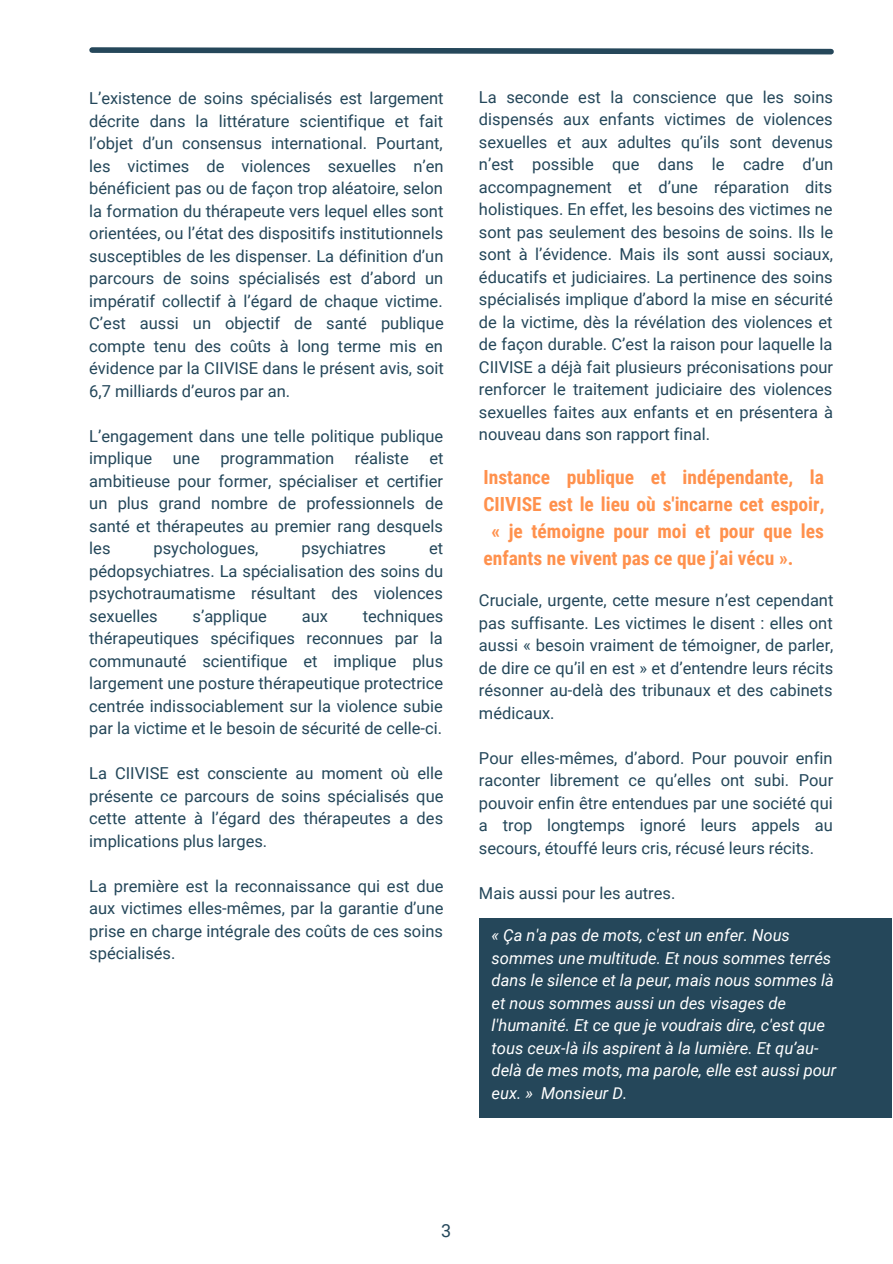
<style>
.page{position:relative;width:893px;height:1264px;background:#fff}
.page>*{position:absolute;margin:0;border:0;box-sizing:border-box;transform-origin:0 0}
.t1{font:700 19.5px "Roboto Condensed";color:#ff914d}
.t2{font:18px "Roboto";color:#24475a}
.t3{font:16.5px/22.5px "Roboto";color:#24475a;text-align:justify}
.t4{font:italic 16.5px/22.5px "Roboto";color:#fff}
</style>
<div class="page">
<svg style="left:89px;top:47px;width:745px;height:8px"></svg>
<div style="left:479px;top:917px;width:411px;height:200px;background:#25475a"></div>
<p class="t3" style="left:89px;top:88px;width:356px">L’existence de soins spécialisés est largement décrite dans la littérature scientifique et fait l’objet d’un consensus international. Pourtant, les victimes de violences sexuelles n’en bénéficient pas ou de façon trop aléatoire, selon la formation du thérapeute vers lequel elles sont orientées, ou l’état des dispositifs institutionnels susceptibles de les dispenser. La définition d’un parcours de soins spécialisés est d’abord un impératif collectif à l’égard de chaque victime.<br>C’est aussi un objectif de santé publique compte tenu des coûts à long terme mis en évidence par la CIIVISE dans le présent avis, soit 6,7 milliards d’euros par an.</p>
<p class="t3" style="left:89px;top:425px;width:355px">L’engagement dans une telle politique publique implique</p>
<p class="t3" style="left:173px;top:447px;width:28px">une</p>
<p class="t3" style="left:220px;top:447px;width:115px">programmation</p>
<p class="t3" style="left:355px;top:447px;width:55px">réaliste</p>
<p class="t3" style="left:89px;top:447px;width:356px;text-indent:340px">et ambitieuse pour former, spécialiser et certifier un plus grand nombre de professionnels de santé et thérapeutes au premier rang desquels les</p>
<p class="t3" style="left:153px;top:537px;width:106px">psychologues,</p>
<p class="t3" style="left:301px;top:537px;width:86px">psychiatres</p>
<p class="t3" style="left:89px;top:537px;width:355px;text-indent:340px">et pédopsychiatres. La spécialisation des soins du psychotraumatisme résultant des violences sexuelles</p>
<p class="t3" style="left:89px;top:605px;width:355px;text-indent:273px">techniques thérapeutiques spécifiques reconnues par la communauté scientifique et implique plus largement une posture thérapeutique protectrice centrée indissociablement sur la violence subie par la victime et le besoin de sécurité de celle-ci.</p>
<p class="t3" style="left:89px;top:762px;width:356px">La CIIVISE est consciente au moment où elle présente ce parcours de soins spécialisés que cette attente à l’égard des thérapeutes a des implications plus larges.</p>
<p class="t3" style="left:89px;top:874px;width:356px">La première est la reconnaissance qui est due aux victimes elles-mêmes, par la garantie d’une prise en charge intégrale des coûts de ces soins spécialisés.</p>
<p class="t3" style="left:192px;top:605px;width:76px">s’applique</p>
<p class="t3" style="left:302px;top:605px;width:28px">aux</p>
<p class="t3" style="left:479px;top:86px;width:356px">La seconde est la conscience que les soins dispensés aux enfants victimes de violences sexuelles et aux adultes qu’ils sont devenus n’est possible que dans le cadre d’un accompagnement et d’une réparation dits holistiques. En effet, les besoins des victimes ne sont pas seulement des besoins de soins. Ils le sont à l’évidence. Mais ils sont aussi sociaux, éducatifs et judiciaires. La pertinence des soins spécialisés implique d’abord la mise en sécurité de la victime, dès la révélation des violences et de façon durable. C’est la raison pour laquelle la CIIVISE a déjà fait plusieurs préconisations pour renforcer le traitement judiciaire des violences sexuelles faites aux enfants et en présentera à nouveau dans son rapport final.</p>
<p class="t1" style="left:483px;top:466px;width:342px">Instance publique et indépendante, la</p>
<p class="t1" style="left:483px;top:493px;width:342px">CIIVISE est le lieu où s'incarne cet espoir,</p>
<p class="t1" style="left:491px;top:520px;width:334px">« je témoigne pour moi et pour que les</p>
<p class="t1" style="left:483px;top:547px;width:311px">enfants ne vivent pas ce que j’ai vécu ».</p>
<p class="t3" style="left:479px;top:589px;width:356px">Cruciale, urgente, cette mesure n’est cependant pas suffisante. Les victimes le disent : elles ont aussi « besoin vraiment de témoigner, de parler, de dire ce qu’il en est » et d’entendre leurs récits résonner au-delà des tribunaux et des cabinets médicaux.</p>
<p class="t3" style="left:479px;top:747px;width:356px">Pour elles-mêmes, d’abord. Pour pouvoir enfin raconter librement ce qu’elles ont subi. Pour pouvoir enfin être entendues par une société qui a trop longtemps ignoré leurs appels au secours, étouffé leurs cris, récusé leurs récits.</p>
<p class="t3" style="left:479px;top:882px;width:198px">Mais aussi pour les autres.</p>
<p class="t4" style="left:491px;top:924px;width:346px">« Ça n'a pas de mots, c'est un enfer. Nous sommes une multitude. Et nous sommes terrés dans le silence et la peur, mais nous sommes là et nous sommes aussi un des visages de l'humanité. Et ce que je voudrais dire, c'est que tous ceux-là ils aspirent à la lumière. Et qu’au&shy;delà de mes mots, ma parole, elle est aussi pour eux. » Monsieur D.</p>
<p class="t2" style="left:441px;top:1220px;width:12px">3</p>
</div>
